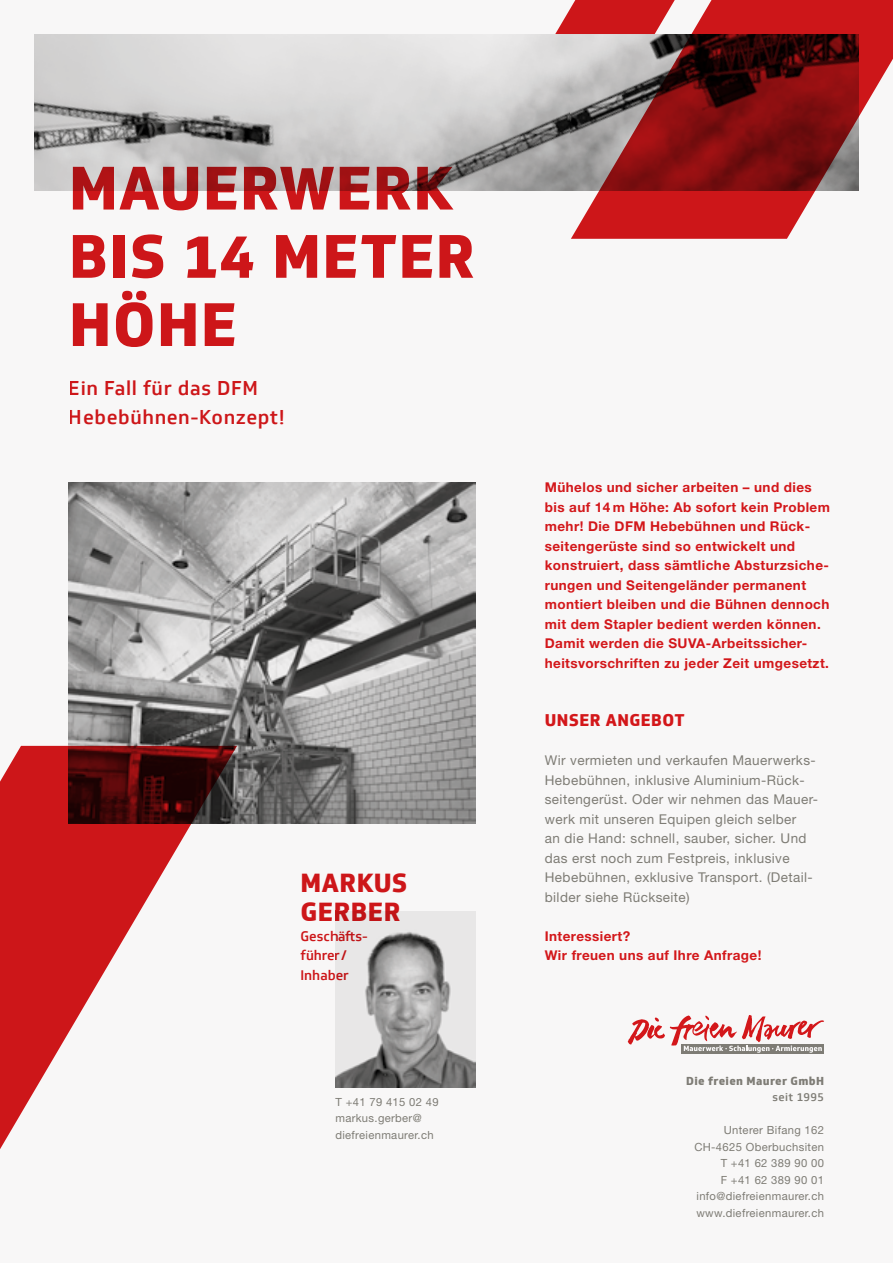
<style>
.page{position:relative;width:893px;height:1263px;background:#f8f7f7}
.page>*{position:absolute;margin:0;border:0;box-sizing:border-box;transform-origin:0 0}
.t1{font:800 60px/68.2px "Soleto";letter-spacing:.02em;color:#d3171a}
.t2{font:800 25.5px/29.2px "Soleto";letter-spacing:.02em;color:#d3171a}
.t3{font:500 19.5px/29.2px "Soleto";letter-spacing:.03em;color:#d3171a}
.t4{font:800 16.5px "Soleto";letter-spacing:.03em;color:#d3171a}
.t5{font:700 13.5px/19.5px "Helvetica Neue";letter-spacing:.03em;color:#d3171a}
.t6{font:13.5px/19.5px "Helvetica Neue";letter-spacing:.03em;color:#7e7c75}
.t7{font:500 13.5px/19.5px "Soleto";color:#d3171a}
.t8{font:11.25px/16.5px "Helvetica Neue";letter-spacing:.03em;color:#7e7c75}
.t9{font:800 11.25px "Soleto";letter-spacing:.03em;color:#7e7c75}
.t10{font:500 11.25px "Soleto";letter-spacing:.03em;color:#7e7c75}
</style>
<div class="page">
<img style="left:34px;top:34px;width:537px;height:156px">
<svg style="left:555px;top:7px;width:16px;height:27px"></svg>
<svg style="left:571px;top:0;width:322px;height:239px;background:#a04546"></svg>
<img style="left:69px;top:482px;width:406px;height:342px">
<svg style="left:0;top:746px;width:237px;height:403px"></svg>
<svg style="left:628px;top:1015px;width:196px;height:38px"></svg>
<img style="left:335px;top:912px;width:140px;height:175px">
<h1 class="t1" style="left:69px;top:154px;width:407px">MAUERWERK<br>BIS 14 METER<br>HÖHE</h1>
<h3 class="t3" style="left:69px;top:373px;width:218px">Ein Fall für das DFM<br>Hebebühnen-Konzept!</h3>
<h2 class="t2" style="left:300px;top:868px;width:108px">MARKUS<br>GERBER</h2>
<p class="t7" style="left:300px;top:926px;width:69px">Geschäfts&shy;führer/<br>Inhaber</p>
<p class="t8" style="left:335px;top:1093px;width:105px">T +41 79 415 02 49 markus.gerber@ diefreienmaurer.ch</p>
<p class="t5" style="left:545px;top:477px;width:287px">Mühelos und sicher arbeiten – und dies bis auf 14 m Höhe: Ab sofort kein Problem mehr! Die DFM Hebebühnen und Rück&shy;seitengerüste sind so entwickelt und konstruiert, dass sämtliche Absturzsiche&shy;rungen und Seitengeländer permanent montiert bleiben und die Bühnen dennoch mit dem Stapler bedient werden können.<br>Damit werden die SUVA-Arbeitssicher&shy;heitsvorschriften zu jeder Zeit umgesetzt.</p>
<p class="t4" style="left:545px;top:710px;width:141px">UNSER ANGEBOT</p>
<p class="t6" style="left:545px;top:751px;width:275px">Wir vermieten und verkaufen Mauerwerks-Hebebühnen, inklusive Aluminium-Rück&shy;seitengerüst. Oder wir nehmen das Mauer&shy;werk mit unseren Equipen gleich selber<br>an die Hand: schnell, sauber, sicher. Und das erst noch zum Festpreis, inklusive Hebebühnen, exklusive Transport. (Detail&shy;bilder siehe Rückseite)</p>
<p class="t5" style="left:545px;top:926px;width:218px">Interessiert?<br>Wir freuen uns auf Ihre Anfrage!</p>
<p class="t9" style="left:686px;top:1073px;width:139px">Die freien Maurer GmbH</p>
<p class="t10" style="left:773px;top:1090px;width:53px">seit 1995</p>
<p class="t8" style="left:694px;top:1122px;width:131px;text-align:right">Unterer Bifang 162<br>CH-4625 Oberbuchsiten<br>T +41 62 389 90 00<br>F +41 62 389 90 01 info@diefreienmaurer.ch www.diefreienmaurer.ch</p>
</div>
